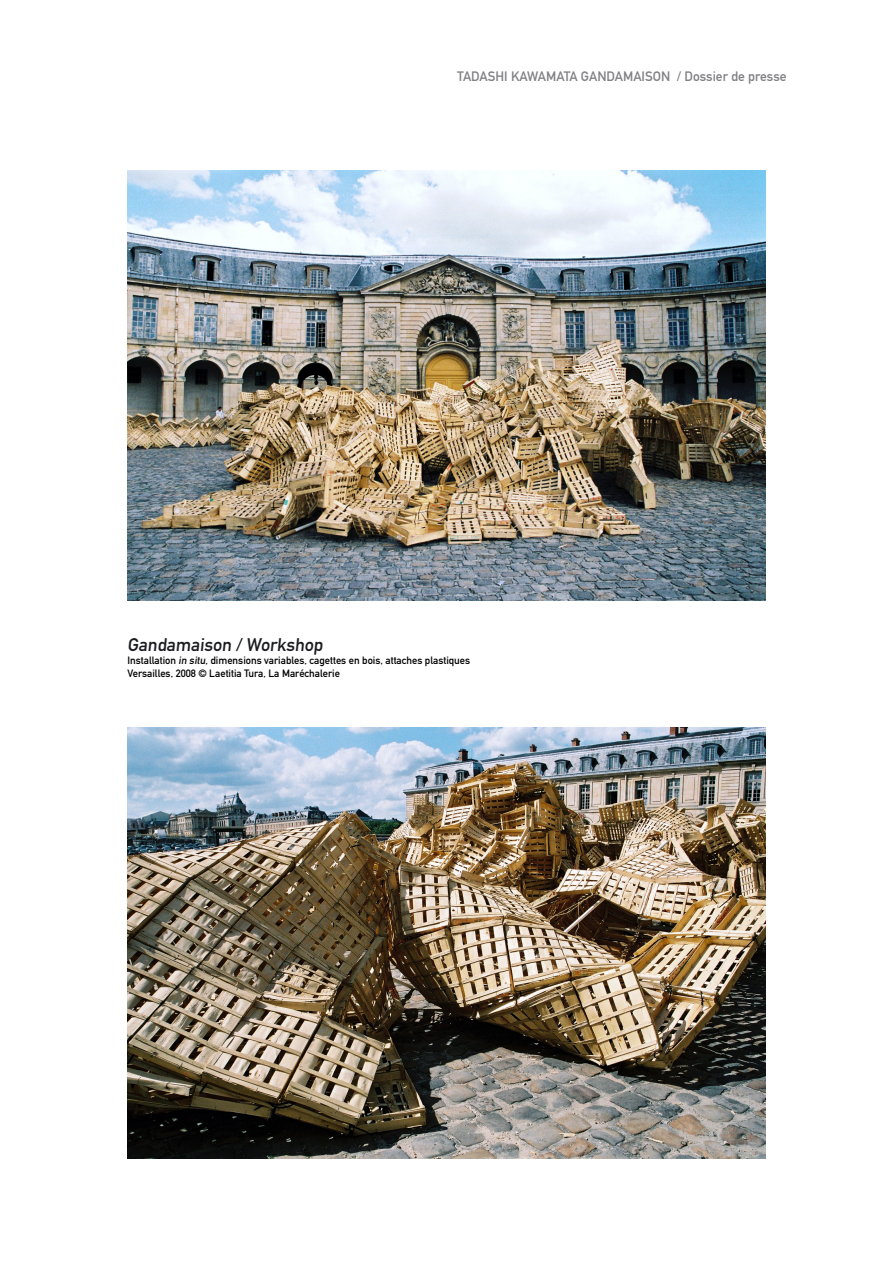
<style>
.page{position:relative;width:893px;height:1263px;background:#fff}
.page>*{position:absolute;margin:0;border:0;box-sizing:border-box;transform-origin:0 0}
.t1{font:18px "DIN Mittelschrift";color:#1b1c20}
.t2{font:13.5px "DIN Mittelschrift";color:#818084}
.t3{font:10.5px/12.6px "DIN Mittelschrift";color:#000}
</style>
<div class="page">
<img style="left:128px;top:170px;width:637px;height:431px">
<img style="left:128px;top:727px;width:637px;height:431px">
<p class="t2" style="left:457px;top:69px;width:331px">TADASHI KAWAMATA GANDAMAISON / Dossier de presse</p>
<h1 class="t1" style="left:128px;top:634px;width:199px">Gandamaison / Workshop</h1>
<p class="t3" style="left:128px;top:654px;width:344px">Installation in situ, dimensions variables, cagettes en bois, attaches plastiques<br>Versailles, 2008 © Laetitia Tura, La Maréchalerie</p>
</div>
